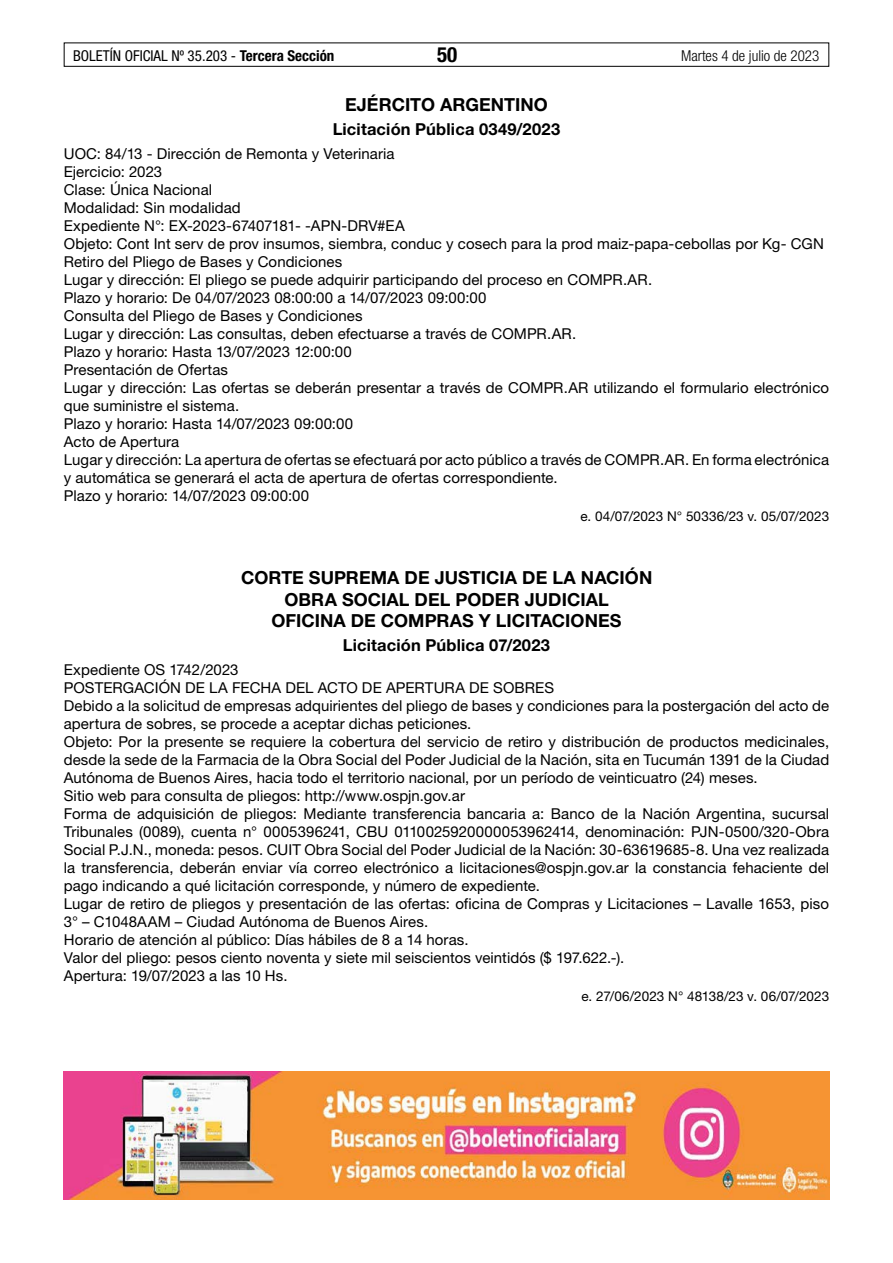
<style>
.page{position:relative;width:893px;height:1263px;background:#fff}
.page>*{position:absolute;margin:0;border:0;box-sizing:border-box;transform-origin:0 0}
.t1{font:700 condensed 21px "Helvetica Neue LT Std";color:#000}
.t2{font:700 18px "Helvetica Neue LT Std";letter-spacing:.005em;color:#000}
.t3{font:700 16.5px "Helvetica Neue LT Std";letter-spacing:.01em;color:#000}
.t4{font:15px/18px "Helvetica Neue LT Std";letter-spacing:.005em;color:#000}
.t5{font:condensed 15px "Helvetica Neue LT Std";color:#000}
.t6{font:300 condensed 15px "Helvetica Neue LT Std";color:#000}
.t7{font:13.5px "Helvetica Neue LT Std";letter-spacing:-.005em;color:#000}
.s1{font-weight:700}
.s2{color:#fff}
</style>
<div class="page">
<div style="left:64px;top:43px;width:765px;height:24px;border:1px solid #000"></div>
<img style="left:64px;top:1072px;width:765px;height:127px">
<p class="t5" style="left:73px;top:47px;width:263px">BOLETÍN OFICIAL Nº 35.203 - <span class="s1">Tercera Sección</span></p>
<h1 class="t1" style="left:437px;top:42px;width:22px">50</h1>
<p class="t6" style="left:681px;top:47px;width:140px">Martes 4 de julio de 2023</p>
<p class="t2" style="left:345px;top:93px;width:204px">EJÉRCITO ARGENTINO</p>
<p class="t3" style="left:333px;top:119px;width:229px">Licitación Pública 0349/2023</p>
<p class="t4" style="left:64px;top:145px;width:767px">UOC: 84/13 - Dirección de Remonta y Veterinaria<br>Ejercicio: 2023<br>Clase: Única Nacional<br>Modalidad: Sin modalidad<br>Expediente N°: EX-2023-67407181- -APN-DRV#EA<br>Objeto: Cont Int serv de prov insumos, siembra, conduc y cosech para la prod maiz-papa-cebollas por Kg- CGN Retiro del Pliego de Bases y Condiciones<br>Lugar y dirección: El pliego se puede adquirir participando del proceso en COMPR.AR.<br>Plazo y horario: De 04/07/2023 08:00:00 a 14/07/2023 09:00:00<br>Consulta del Pliego de Bases y Condiciones<br>Lugar y dirección: Las consultas, deben efectuarse a través de COMPR.AR.<br>Plazo y horario: Hasta 13/07/2023 12:00:00<br>Presentación de Ofertas<br>Lugar y dirección: Las ofertas se deberán presentar a través de COMPR.AR utilizando el formulario electrónico que suministre el sistema.<br>Plazo y horario: Hasta 14/07/2023 09:00:00<br>Acto de Apertura<br>Lugar y dirección: La apertura de ofertas se efectuará por acto público a través de COMPR.AR. En forma electrónica y automática se generará el acta de apertura de ofertas correspondiente.<br>Plazo y horario: 14/07/2023 09:00:00</p>
<p class="t7" style="left:580px;top:508px;width:250px">e. 04/07/2023 N° 50336/23 v. 05/07/2023</p>
<p class="t2" style="left:241px;top:567px;width:425px">CORTE SUPREMA DE JUSTICIA DE LA NACIÓN <span class="s2">-</span></p>
<p class="t2" style="left:284px;top:588px;width:338px">OBRA SOCIAL DEL PODER JUDICIAL <span class="s2">-</span></p>
<p class="t2" style="left:271px;top:609px;width:352px">OFICINA DE COMPRAS Y LICITACIONES</p>
<p class="t3" style="left:343px;top:635px;width:209px">Licitación Pública 07/2023</p>
<p class="t4" style="left:64px;top:661px;width:767px">Expediente OS 1742/2023<br>POSTERGACIÓN DE LA FECHA DEL ACTO DE APERTURA DE SOBRES<br>Debido a la solicitud de empresas adquirientes del pliego de bases y condiciones para la postergación del acto de apertura de sobres, se procede a aceptar dichas peticiones.<br>Objeto: Por la presente se requiere la cobertura del servicio de retiro y distribución de productos medicinales, desde la sede de la Farmacia de la Obra Social del Poder Judicial de la Nación, sita en Tucumán 1391 de la Ciudad Autónoma de Buenos Aires, hacia todo el territorio nacional, por un período de veinticuatro (24) meses.<br>Sitio web para consulta de pliegos: http://www.ospjn.gov.ar<br>Forma de adquisición de pliegos: Mediante transferencia bancaria a: Banco de la Nación Argentina, sucursal Tribunales (0089), cuenta n° 0005396241, CBU 0110025920000053962414, denominación: PJN-0500/320-Obra Social P.J.N., moneda: pesos. CUIT Obra Social del Poder Judicial de la Nación: 30-63619685-8. Una vez realizada la transferencia, deberán enviar vía correo electrónico a licitaciones@ospjn.gov.ar la constancia fehaciente del pago indicando a qué licitación corresponde, y número de expediente.<br>Lugar de retiro de pliegos y presentación de las ofertas: oficina de Compras y Licitaciones – Lavalle 1653, piso 3° – C1048AAM – Ciudad Autónoma de Buenos Aires.<br>Horario de atención al público: Días hábiles de 8 a 14 horas.<br>Valor del pliego: pesos ciento noventa y siete mil seiscientos veintidós ($ 197.622.-).<br>Apertura: 19/07/2023 a las 10 Hs.</p>
<p class="t7" style="left:581px;top:988px;width:249px">e. 27/06/2023 N° 48138/23 v. 06/07/2023</p>
</div>
